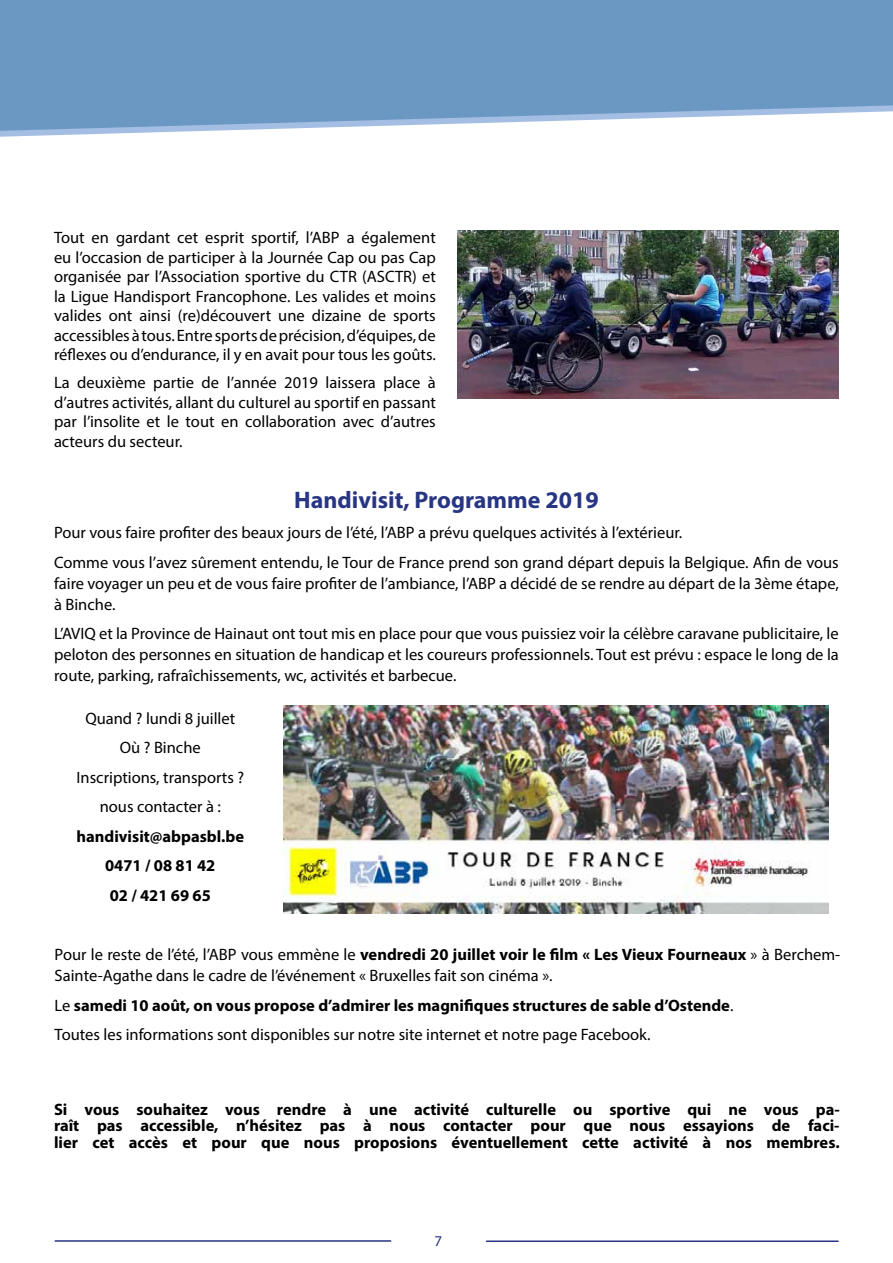
<style>
.page{position:relative;width:893px;height:1263px;background:#fff}
.page>*{position:absolute;margin:0;border:0;box-sizing:border-box;transform-origin:0 0}
.t1{font:700 24px "Myriad Pro";color:#283583}
.t2{font:16.5px/19.5px "Myriad Pro";color:#000}
.t3{font:700 16.5px/16.5px "Myriad Pro";color:#000;text-align:justify}
.t4{font:15px "Myriad Pro";color:#283583}
.s1{font-weight:700}
</style>
<div class="page">
<svg style="left:0;top:131px;width:198px;height:6px"></svg>
<svg style="left:0;top:0;width:893px;height:131px;background:#759fc6"></svg>
<img style="left:283px;top:706px;width:545px;height:207px">
<img style="left:457px;top:231px;width:381px;height:167px">
<hr style="left:487px;top:1240px;width:351px;height:2px;background:#283583">
<hr style="left:55px;top:1240px;width:336px;height:2px;background:#283583">
<p class="t2" style="left:54px;top:228px;width:383px;text-align:justify">Tout en gardant cet esprit sportif, l’ABP a également eu l’occasion de participer à la Journée Cap ou pas Cap organisée par l’Association sportive du CTR (ASCTR) et la Ligue Handisport Francophone. Les valides et moins valides ont ainsi (re)découvert une dizaine de sports accessibles à tous. Entre sports de précision, d’équipes, de réflexes ou d’endurance, il y en avait pour tous les goûts.</p>
<p class="t2" style="left:54px;top:373px;width:383px;text-align:justify">La deuxième partie de l’année 2019 laissera place à d’autres activités, allant du culturel au sportif en passant par l’insolite et le tout en collaboration avec d’autres acteurs du secteur.</p>
<h1 class="t1" style="left:294px;top:484px;width:306px">Handivisit, Programme 2019</h1>
<p class="t2" style="left:54px;top:518px;width:786px;line-height:29.5px">Pour vous faire profiter des beaux jours de l’été, l’ABP a prévu quelques activités à l’extérieur.<br>Comme vous l’avez sûrement entendu, le Tour de France prend son grand départ depuis la Belgique. Afin de vous</p>
<p class="t2" style="left:54px;top:573px;width:786px;line-height:21px">faire voyager un peu et de vous faire profiter de l’ambiance, l’ABP a décidé de se rendre au départ de la 3ème étape, à Binche.</p>
<p class="t2" style="left:54px;top:623px;width:786px;line-height:21px;text-align:justify">L’AVIQ et la Province de Hainaut ont tout mis en place pour que vous puissiez voir la célèbre caravane publicitaire, le peloton des personnes en situation de handicap et les coureurs professionnels. Tout est prévu : espace le long de la route, parking, rafraîchissements, wc, activités et barbecue.</p>
<p class="t2" style="left:77px;top:703px;width:169px;line-height:29.5px;text-align:center">Quand ? lundi 8 juillet<br>Où ? Binche<br>Inscriptions, transports ? nous contacter à :</p>
<p class="t3" style="left:76px;top:821px;width:169px;line-height:29.5px;text-align:center">handivisit@abpasbl.be<br>0471 / 08 81 42<br>02 / 421 69 65</p>
<p class="t2" style="left:55px;top:944px;width:787px;line-height:21px">Pour le reste de l’été, l’ABP vous emmène le <span class="s1">vendredi 20 juillet voir le film « Les Vieux Fourneaux</span> » à Berchem-<br>Sainte-Agathe dans le cadre de l’événement « Bruxelles fait son cinéma ».</p>
<p class="t2" style="left:55px;top:990px;width:680px;line-height:29.5px">Le <span class="s1">samedi 10 août, on vous propose d’admirer les magnifiques structures de sable d’Ostende</span>.<br>Toutes les informations sont disponibles sur notre site internet et notre page Facebook.</p>
<p class="t3" style="left:54px;top:1100px;width:787px">Si vous souhaitez vous rendre à une activité culturelle ou sportive qui ne vous pa&shy;raît pas accessible, n’hésitez pas à nous contacter pour que nous essayions de faci&shy;lier cet accès et pour que nous proposions éventuellement cette activité à nos membres.</p>
<p class="t4" style="left:434px;top:1231px;width:9px">7</p>
</div>
